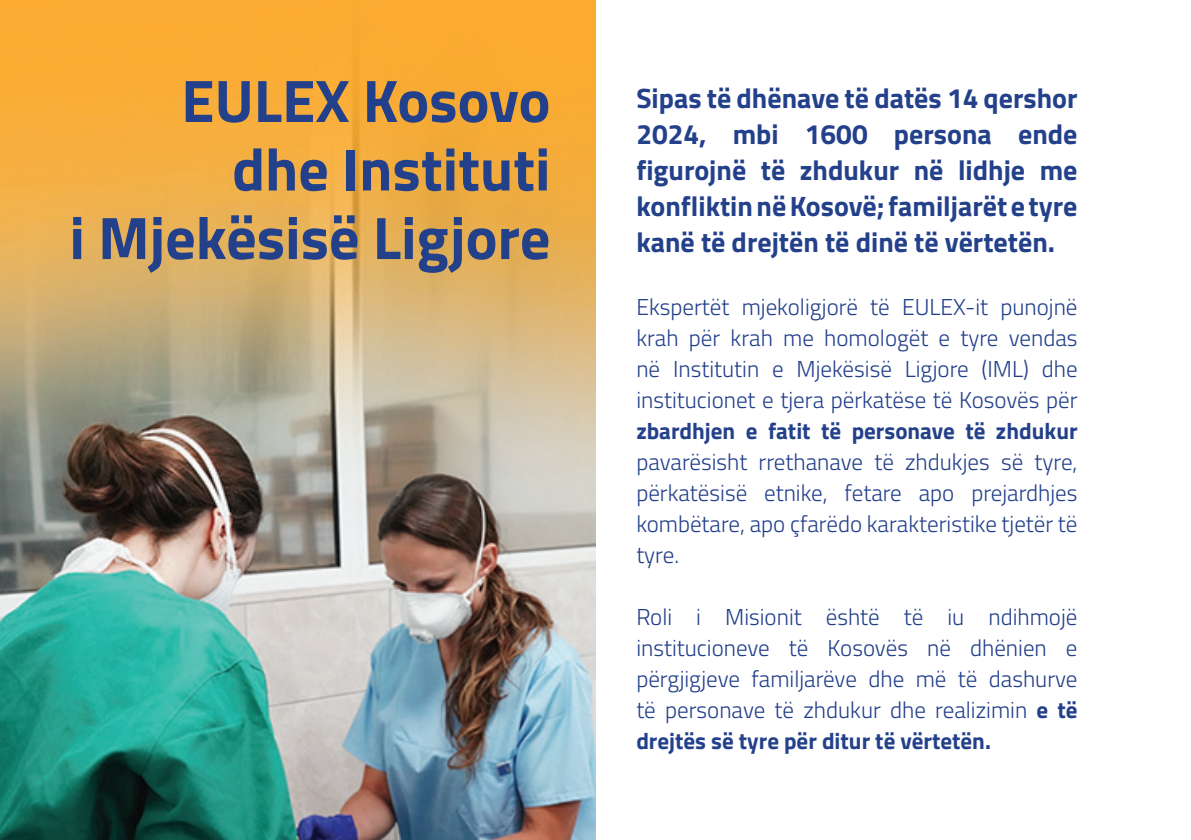
<style>
.page{position:relative;width:1191px;height:840px;background:#fff}
.page>*{position:absolute;margin:0;border:0;box-sizing:border-box;transform-origin:0 0}
.t1{font:700 60px/68.4px "Titillium Web";color:#23408b;text-align:right}
.t2{font:700 28px/36px "Titillium Web";color:#23408b;text-align:justify}
.t3{font:300 23px/31px "Titillium Web";color:#23408b;text-align:justify}
.t4{font:700 23px "Titillium Web";color:#23408b}
.s1{font-weight:700}
</style>
<div class="page">
<img style="left:0;top:0;width:595px;height:839px">
<h1 class="t1" style="left:69px;top:64px;width:482px">EULEX Kosovo<br>dhe Instituti<br>i Mjekësisë Ligjore</h1>
<p class="t2" style="left:636px;top:78px;width:443px">Sipas të dhënave të datës 14 qershor 2024, mbi 1600 persona ende figurojnë të zhdukur në lidhje me konfliktin në Kosovë; familjarët e tyre kanë të drejtën të dinë të vërtetën.</p>
<p class="t3" style="left:636px;top:290px;width:443px">Ekspertët mjekoligjorë të EULEX-it punojnë krah për krah me homologët e tyre vendas në Institutin e Mjekësisë Ligjore (IML) dhe institucionet e tjera përkatëse të Kosovës për</p>
<p class="t4" style="left:636px;top:413px;width:443px">zbardhjen e fatit të personave të zhdukur</p>
<p class="t3" style="left:636px;top:445px;width:443px">pavarësisht rrethanave të zhdukjes së tyre, përkatësisë etnike, fetare apo prejardhjes kombëtare, apo çfarëdo karakteristike tjetër të tyre.</p>
<p class="t3" style="left:636px;top:600px;width:443px">Roli i Misionit është të iu ndihmojë institucioneve të Kosovës në dhënien e përgjigjeve familjarëve dhe më të dashurve të personave të zhdukur dhe realizimin <span class="s1">e të drejtës së tyre për ditur të vërtetën.</span></p>
</div>
